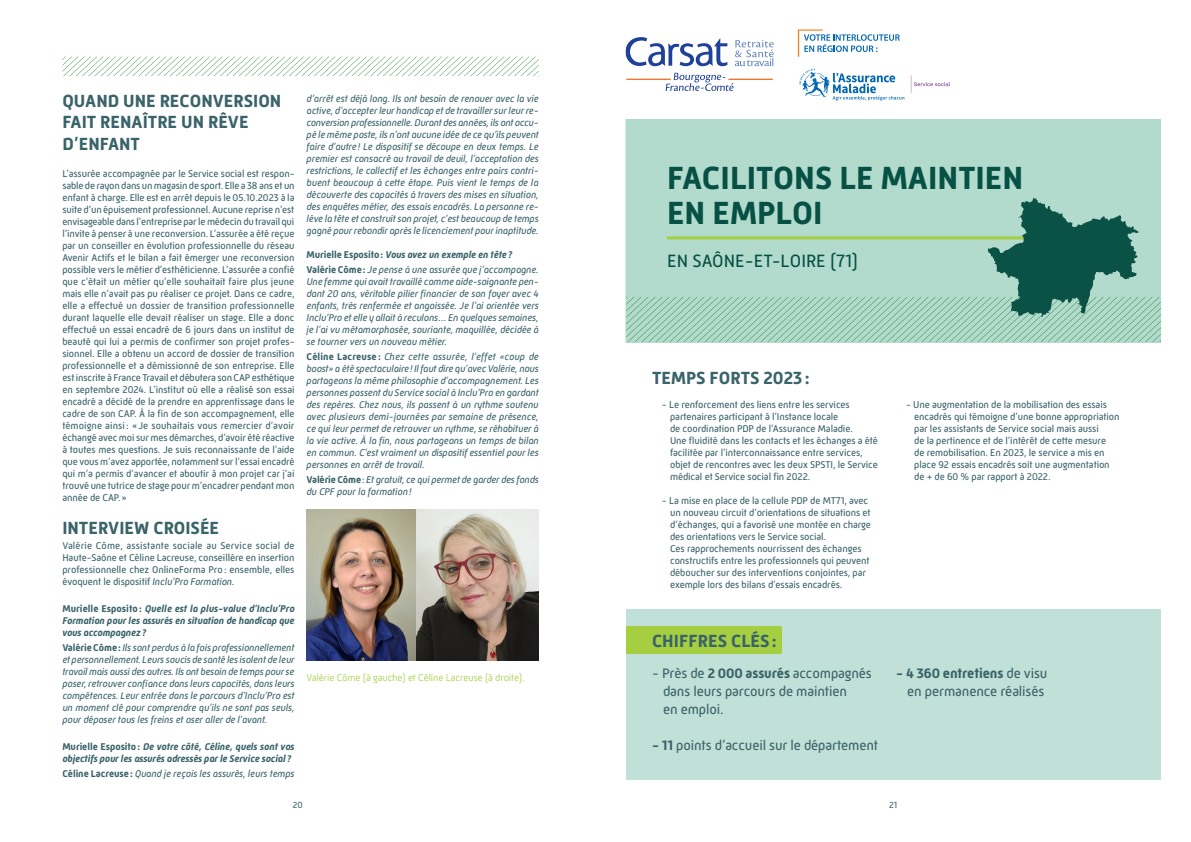
<style>
.page{position:relative;width:1191px;height:842px;background:#fff}
.page>*{position:absolute;margin:0;border:0;box-sizing:border-box;transform-origin:0 0}
.t1{font:700 32.8px "Mic 32 New";color:#075144}
.t2{font:18.2px "Mic 32 New";color:#075144}
.t3{font:700 18px/21.6px "Mic 32 New";color:#3a636a}
.t4{font:14px "Mic 32 New";letter-spacing:-.01em;color:#3a636a}
.t5{font:700 14px "Mic 32 New";letter-spacing:-.01em;color:#3a636a}
.t6{font:10px/12px "Mic 32 New";letter-spacing:-.01em;color:#3a636a;text-align:justify}
.t7{font:italic 10px/12px "Mic 32 New";letter-spacing:-.01em;color:#3a636a;text-align:justify}
.t8{font:italic 700 10px/12px "Mic 32 New";letter-spacing:-.01em;color:#3a636a;text-align:justify}
.t9{font:300 10px "Mic 32 New";letter-spacing:-.01em;color:#a5ce41}
.t10{font:9px "Mic 32 New";color:#3a636a}
.s1{font-style:italic}
.s2{font-style:normal}
.s3{font-weight:700;font-style:normal}
.s4{font-weight:700}
.s5{font-weight:400}
</style>
<div class="page">
<svg style="left:62px;top:57px;width:477px;height:20px"></svg>
<svg style="left:625px;top:29px;width:536px;height:751px"></svg>
<div style="left:626px;top:626px;width:156px;height:27px;background:#a5ce41"></div>
<svg style="left:626px;top:198px;width:535px;height:144px;background:#98c6b6"></svg>
<img style="left:306px;top:510px;width:233px;height:151px">
<p class="t3" style="left:62px;top:90px;width:220px">QUAND UNE RECONVERSION</p>
<p class="t3" style="left:62px;top:111px;width:188px">FAIT RENAÎTRE UN RÊVE<br>D’ENFANT</p>
<p class="t6" style="left:62px;top:167px;width:234px">L’assurée accompagnée par le Service social est respon&shy;sable de rayon dans un magasin de sport. Elle a 38 ans et un enfant à charge. Elle est en arrêt depuis le 05.10.2023 à la suite d’un épuisement professionnel. Aucune reprise n’est envisageable dans l’entreprise par le médecin du travail qui l’invite à penser à une reconversion. L’assurée a été reçue par un conseiller en évolution professionnelle du réseau Avenir Actifs et le bilan a fait émerger une reconversion possible vers le métier d’esthéticienne. L’assurée a confié que c’était un métier qu’elle souhaitait faire plus jeune mais elle n’avait pas pu réaliser ce projet. Dans ce cadre, elle a effectué un dossier de transition professionnelle durant laquelle elle devait réaliser un stage. Elle a donc effectué un essai encadré de 6 jours dans un institut de beauté qui lui a permis de confirmer son projet profes&shy;sionnel. Elle a obtenu un accord de dossier de transition professionnelle et a démissionné de son entreprise. Elle est inscrite à France Travail et débutera son CAP esthétique en septembre 2024. L’institut où elle a réalisé son essai encadré a décidé de la prendre en apprentissage dans le cadre de son CAP. À la fin de son accompagnement, elle témoigne ainsi : « Je souhaitais vous remercier d’avoir échangé avec moi sur mes démarches, d’avoir été réactive à toutes mes questions. Je suis reconnaissante de l’aide que vous m’avez apportée, notamment sur l’essai encadré qui m’a permis d’avancer et aboutir à mon projet car j’ai trouvé une tutrice de stage pour m’encadrer pendant mon année de CAP.»</p>
<p class="t3" style="left:62px;top:517px;width:158px">INTERVIEW CROISÉE</p>
<p class="t6" style="left:62px;top:539px;width:234px">Valérie Côme, assistante sociale au Service social de Haute-Saône et Céline Lacreuse, conseillère en insertion professionnelle chez OnlineForma Pro: ensemble, elles évoquent le dispositif <span class="s1">Inclu’Pro Formation.</span></p>
<p class="t8" style="left:62px;top:602px;width:234px"><span class="s2">Murielle Esposito:</span> Quelle est la plus-value d’Inclu’Pro Formation pour les assurés en situation de handicap que vous accompagnez?</p>
<p class="t7" style="left:62px;top:641px;width:234px"><span class="s3">Valérie Côme:</span> Ils sont perdus à la fois professionnellement et personnellement. Leurs soucis de santé les isolent de leur travail mais aussi des autres. Ils ont besoin de temps pour se poser, retrouver confiance dans leurs capacités, dans leurs compétences. Leur entrée dans le parcours d’Inclu’Pro est un moment clé pour comprendre qu’ils ne sont pas seuls, pour déposer tous les freins et oser aller de l’avant.</p>
<p class="t8" style="left:62px;top:740px;width:234px"><span class="s2">Murielle Esposito:</span> De votre côté, Céline, quels sont vos objectifs pour les assurés adressés par le Service social?</p>
<p class="t7" style="left:62px;top:767px;width:234px"><span class="s3">Céline Lacreuse:</span> Quand je reçois les assurés, leurs temps</p>
<p class="t7" style="left:306px;top:92px;width:234px">d’arrêt est déjà long. Ils ont besoin de renouer avec la vie active, d’accepter leur handicap et de travailler sur leur re&shy;conversion professionnelle. Durant des années, ils ont occu&shy;pé le même poste, ils n’ont aucune idée de ce qu’ils peuvent faire d’autre! Le dispositif se découpe en deux temps. Le premier est consacré au travail de deuil, l’acceptation des restrictions, le collectif et les échanges entre pairs contri&shy;buent beaucoup à cette étape. Puis vient le temps de la découverte des capacités à travers des mises en situation, des enquêtes métier, des essais encadrés. La personne re&shy;lève la tête et construit son projet, c’est beaucoup de temps gagné pour rebondir après le licenciement pour inaptitude.</p>
<p class="t8" style="left:306px;top:248px;width:207px"><span class="s2">Murielle Esposito:</span> Vous avez un exemple en tête?</p>
<p class="t7" style="left:306px;top:263px;width:234px"><span class="s3">Valérie Côme:</span> Je pense à une assurée que j’accompagne.<br>Une femme qui avait travaillé comme aide-soignante pen&shy;dant 20 ans, véritable pilier financier de son foyer avec 4 enfants, très renfermée et angoissée. Je l’ai orientée vers Inclu’Pro et elle y allait à reculons… En quelques semaines, je l’ai vu métamorphosée, souriante, maquillée, décidée à se tourner vers un nouveau métier.</p>
<p class="t7" style="left:306px;top:350px;width:234px"><span class="s3">Céline Lacreuse :</span> Chez cette assurée, l’effet «coup de boost» a été spectaculaire! Il faut dire qu’avec Valérie, nous partageons la même philosophie d’accompagnement. Les personnes passent du Service social à Inclu’Pro en gardant des repères. Chez nous, ils passent à un rythme soutenu avec plusieurs demi-journées par semaine de présence, ce qui leur permet de retrouver un rythme, se réhabituer à la vie active. À la fin, nous partageons un temps de bilan en commun. C’est vraiment un dispositif essentiel pour les personnes en arrêt de travail.</p>
<p class="t7" style="left:306px;top:473px;width:234px"><span class="s3">Valérie Côme</span><span class="s2">:</span> Et gratuit, ce qui permet de garder des fonds du CPF pour la formation!</p>
<p class="t9" style="left:306px;top:672px;width:219px">Valérie Côme (à gauche) et Céline Lacreuse (à droite).</p>
<p class="t1" style="left:667px;top:159px;width:358px">FACILITONS LE MAINTIEN</p>
<p class="t1" style="left:667px;top:193px;width:157px">EN EMPLOI</p>
<p class="t2" style="left:667px;top:251px;width:192px">EN SAÔNE-ET-LOIRE (71)</p>
<p class="t3" style="left:652px;top:367px;width:159px">TEMPS FORTS 2023:</p>
<p class="t6" style="left:662px;top:398px;width:189px">- Le renforcement des liens entre les services</p>
<p class="t6" style="left:670px;top:410px;width:170px">partenaires participant à l’Instance locale</p>
<p class="t6" style="left:670px;top:422px;width:209px">de coordination PDP de l’Assurance Maladie.<br>Une fluidité dans les contacts et les échanges a été</p>
<p class="t6" style="left:670px;top:446px;width:194px">facilitée par l’interconnaissance entre services,</p>
<p class="t6" style="left:670px;top:458px;width:209px">objet de rencontres avec les deux SPSTI, le Service</p>
<p class="t6" style="left:670px;top:470px;width:142px">médical et Service social fin 2022.</p>
<p class="t6" style="left:662px;top:494px;width:208px">- La mise en place de la cellule PDP de MT71, avec</p>
<p class="t6" style="left:670px;top:506px;width:202px">un nouveau circuit d’orientations de situations et</p>
<p class="t6" style="left:670px;top:518px;width:202px">d’échanges, qui a favorisé une montée en charge</p>
<p class="t6" style="left:670px;top:530px;width:157px">des orientations vers le Service social.</p>
<p class="t6" style="left:670px;top:542px;width:193px">Ces rapprochements nourrissent des échanges</p>
<p class="t6" style="left:670px;top:554px;width:201px">constructifs entre les professionnels qui peuvent</p>
<p class="t6" style="left:670px;top:566px;width:197px">déboucher sur des interventions conjointes, par</p>
<p class="t6" style="left:670px;top:578px;width:174px">exemple lors des bilans d’essais encadrés.</p>
<p class="t3" style="left:652px;top:630px;width:126px">CHIFFRES CLÉS:</p>
<p class="t4" style="left:652px;top:665px;width:221px">- Près de <span class="s4">2 000 assurés</span> accompagnés</p>
<p class="t4" style="left:663px;top:683px;width:185px">dans leurs parcours de maintien</p>
<p class="t4" style="left:663px;top:701px;width:62px">en emploi.</p>
<p class="t4" style="left:652px;top:737px;width:228px"><span class="s4">- 11</span> points d’accueil sur le département</p>
<p class="t6" style="left:914px;top:398px;width:207px;text-indent:-8px">- Une augmentation de la mobilisation des essais encadrés qui témoigne d’une bonne appropriation</p>
<p class="t6" style="left:914px;top:422px;width:186px">par les assistants de Service social mais aussi</p>
<p class="t6" style="left:914px;top:434px;width:193px">de la pertinence et de l’intérêt de cette mesure</p>
<p class="t6" style="left:914px;top:446px;width:192px">de remobilisation. En 2023, le service a mis en</p>
<p class="t6" style="left:914px;top:458px;width:197px">place 92 essais encadrés soit une augmentation</p>
<p class="t6" style="left:914px;top:470px;width:138px">de + de 60 % par rapport à 2022.</p>
<p class="t5" style="left:896px;top:665px;width:153px">- 4 360 entretiens <span class="s5">de visu</span></p>
<p class="t4" style="left:907px;top:683px;width:138px">en permanence réalisés</p>
<p class="t10" style="left:293px;top:800px;width:11px">20</p>
<p class="t10" style="left:889px;top:800px;width:10px">21</p>
</div>
